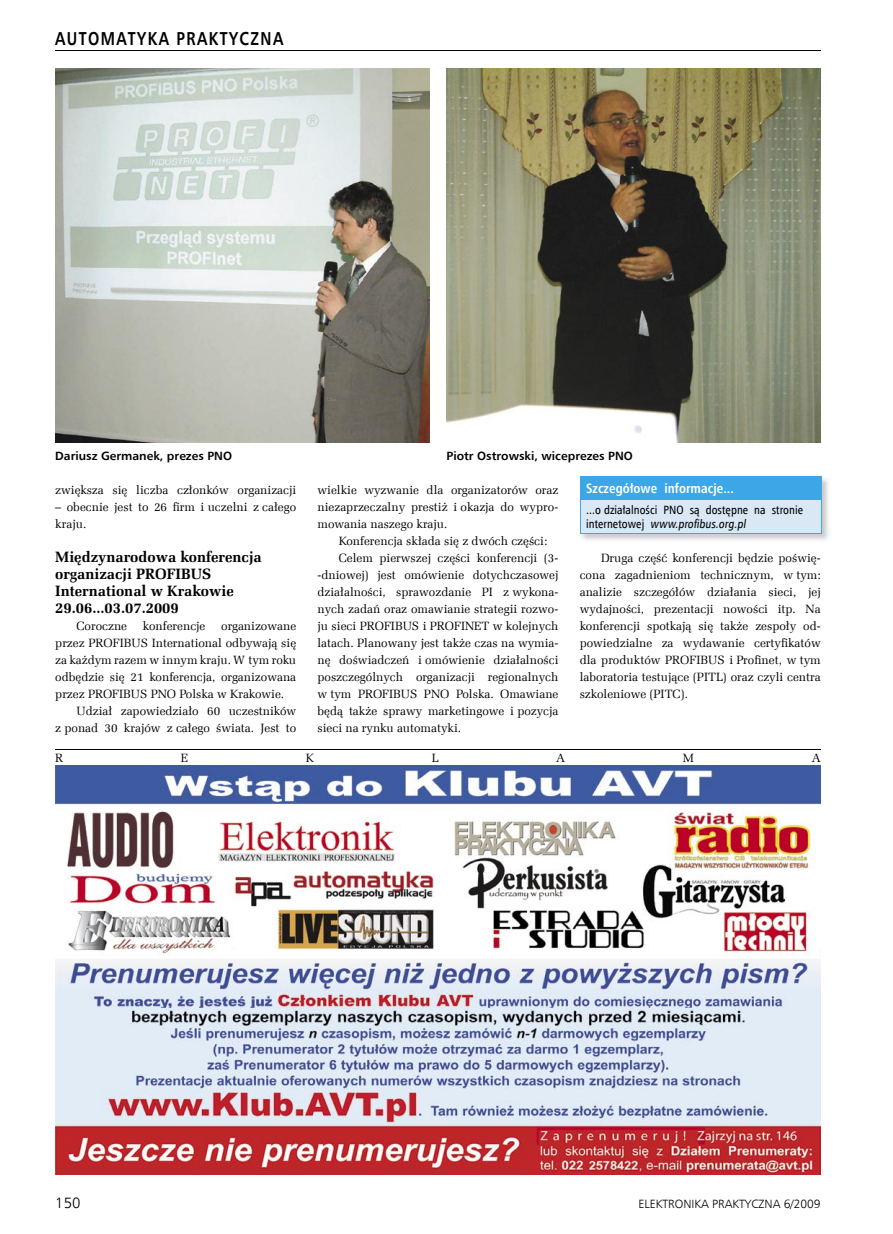
<style>
.page{position:relative;width:893px;height:1234px;background:#fff}
.page>*{position:absolute;margin:0;border:0;box-sizing:border-box;transform-origin:0 0}
.t1{font:700 18.75px "Humnst 777 EU";letter-spacing:.1em;color:#000;scale:.8 1}
.t2{font:700 15px/17px "Zapf Ellipt EU";color:#000}
.t3{font:15px "Humnst 777 Lt EU";color:#000}
.t4{font:700 13.5px "Humnst 777 Cn EU";letter-spacing:.005em;color:#fff}
.t5{font:12px/17px "Zapf Ellipt EU";color:#000;text-align:justify}
.t6{font:12px/13.5px "Humnst 777 Cn EU";letter-spacing:.005em;color:#000}
.t7{font:700 12px "Humnst 777 EU";color:#000}
.t8{font:12px "Humnst 777 Lt EU";color:#000}
</style>
<div class="page">
<hr style="left:55px;top:51px;width:766px;height:1px;background:#000">
<img style="left:55px;top:68px;width:374px;height:374px">
<img style="left:446px;top:68px;width:375px;height:374px">
<img style="left:582px;top:476px;width:246px;height:64px">
<div style="left:580px;top:477px;width:241px;height:22px;background:#3ca6e6"></div>
<div style="left:580px;top:499px;width:241px;height:34px;background:#dae8f5"></div>
<hr style="left:580px;top:476px;width:241px;height:1px;background:#3ca6e6">
<svg style="left:821px;top:477px;width:1px;height:21px"></svg>
<hr style="left:580px;top:499px;width:1px;height:34px;background:#3ca6e6">
<hr style="left:821px;top:499px;width:1px;height:34px;background:#3ca6e6">
<hr style="left:580px;top:533px;width:241px;height:1px;background:#3ca6e6">
<hr style="left:55px;top:748px;width:766px;height:1px;background:#000">
<img style="left:55px;top:765px;width:766px;height:409px">
<h1 class="t1" style="left:55px;top:27px;width:287px">AUTOMATYKA PRAKTYCZNA</h1>
<p class="t7" style="left:55px;top:447px;width:178px">Dariusz Germanek, prezes PNO</p>
<p class="t7" style="left:446px;top:447px;width:188px">Piotr Ostrowski, wiceprezes PNO</p>
<p class="t4" style="left:586px;top:479px;width:149px">Szczegółowe informacje...</p>
<p class="t6" style="left:586px;top:503px;width:218px">...o działalności PNO są dostępne na stronie i nte rn etowej www.profibus.org.pl</p>
<p class="t5" style="left:580px;top:549px;width:242px;text-indent:21px">Druga część konferencji będzie poświę&shy;cona zagadnieniom technicznym, w tym: analizie szczegółów działania sieci, jej wydajności, prezentacji nowości itp. Na konferencji spotkają się także zespoły od&shy;powiedzialne za wydawanie certyfikatów dla produktów PROFIBUS i Profinet, w tym laboratoria testujące (PITL) oraz czyli centra szkoleniowe (PITC).</p>
<p class="t5" style="left:55px;top:481px;width:242px">zwiększa się liczba członków organizacji</p>
<p class="t5" style="left:55px;top:498px;width:242px">– obecnie jest to 26 firm i uczelni z całego kraju.</p>
<p class="t2" style="left:55px;top:548px;width:208px">Międzynarodowa konferencja organizacji PROFIBUS<br>International w Krakowie<br>29.06...03.07.2009</p>
<p class="t5" style="left:77px;top:617px;width:52px">Coroczne</p>
<p class="t5" style="left:143px;top:617px;width:64px">konferencje</p>
<p class="t5" style="left:221px;top:617px;width:77px">organizowane</p>
<p class="t5" style="left:55px;top:634px;width:242px">przez PROFIBUS International odbywają się</p>
<p class="t5" style="left:55px;top:651px;width:242px">za każdym razem w innym kraju. W tym roku</p>
<p class="t5" style="left:55px;top:668px;width:242px">odbędzie się 21 konferencja, organizowana</p>
<p class="t5" style="left:55px;top:685px;width:230px">przez PROFIBUS PNO Polska w Krakowie.</p>
<p class="t5" style="left:77px;top:702px;width:221px">Udział zapowiedziało 60 uczestników</p>
<p class="t5" style="left:55px;top:719px;width:242px">z ponad 30 krajów z całego świata. Jest to</p>
<p class="t5" style="left:317px;top:481px;width:242px">wielkie wyzwanie dla organizatorów oraz niezaprzeczalny prestiż i okazja do wypro&shy;mowania naszego kraju.</p>
<p class="t5" style="left:339px;top:532px;width:210px">Konferencja składa się z dwóch części:</p>
<p class="t5" style="left:339px;top:549px;width:221px">Celem pierwszej części konferencji (3-</p>
<p class="t5" style="left:317px;top:566px;width:242px">-dniowej) jest omówienie dotychczasowej</p>
<p class="t5" style="left:317px;top:583px;width:242px">działalności, sprawozdanie PI z wykona-</p>
<p class="t5" style="left:317px;top:600px;width:242px">nych zadań oraz omawianie strategii rozwo-</p>
<p class="t5" style="left:317px;top:617px;width:242px">ju sieci PROFIBUS i PROFINET w kolejnych</p>
<p class="t5" style="left:317px;top:634px;width:242px">latach. Planowany jest także czas na wymia-</p>
<p class="t5" style="left:317px;top:651px;width:242px">nę doświadczeń i omówienie działalności</p>
<p class="t5" style="left:317px;top:668px;width:242px">poszczególnych organizacji regionalnych</p>
<p class="t5" style="left:317px;top:685px;width:242px">w tym PROFIBUS PNO Polska. Omawiane</p>
<p class="t5" style="left:317px;top:702px;width:242px">będą także sprawy marketingowe i pozycja</p>
<p class="t5" style="left:317px;top:719px;width:145px">sieci na rynku automatyki.</p>
<p class="t5" style="left:55px;top:749px;width:9px">R</p>
<p class="t5" style="left:181px;top:749px;width:9px">E</p>
<p class="t5" style="left:306px;top:749px;width:10px">K</p>
<p class="t5" style="left:432px;top:749px;width:8px">L</p>
<p class="t5" style="left:556px;top:749px;width:10px">A</p>
<p class="t5" style="left:683px;top:749px;width:13px">M</p>
<p class="t5" style="left:812px;top:749px;width:10px">A</p>
<p class="t3" style="left:55px;top:1193px;width:27px">150</p>
<p class="t8" style="left:638px;top:1196px;width:184px">ELEKTRONIKA PRAKTYCZNA 6/2009</p>
</div>
